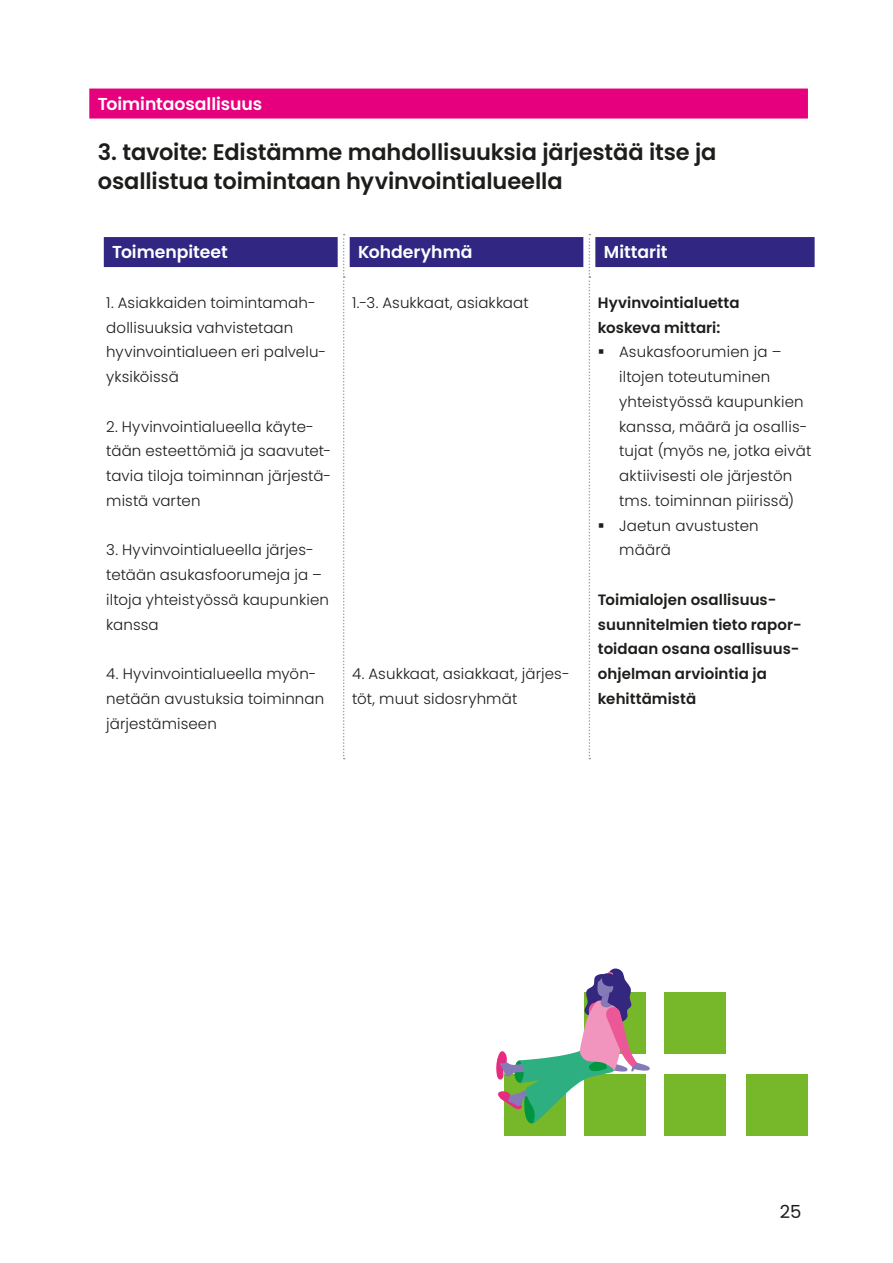
<style>
.page{position:relative;width:893px;height:1263px;background:#fff}
.page>*{position:absolute;margin:0;border:0;box-sizing:border-box;transform-origin:0 0}
.Otsikko_2{font:600 22.5px/29.2px "Poppins";letter-spacing:-.005em;color:#1d1d1b}
.t1{font:18px "Poppins";color:#1d1d1b}
.toimpit__kohderyhmä{font:600 17.25px "Poppins";color:#fff}
.Otsikko_palkissa{font:600 17.25px "Poppins";color:#fff}
.Leipis_11_16_5_SU{font:300 15px/24.8px "Poppins";letter-spacing:.01em;color:#1d1d1b}
.Leipis_11_16_5_SU_BU{font:300 15px/24.8px "Poppins";letter-spacing:.01em;color:#1d1d1b}
.Leipis_11_16_5_SU-2{font:600 15px/24.8px "Poppins";letter-spacing:.005em;color:#1d1d1b}
</style>
<div class="page">
<div style="left:89px;top:89px;width:719px;height:30px;background:#e6007e"></div>
<svg style="left:343px;top:234px;width:2px;height:525px"></svg>
<svg style="left:589px;top:234px;width:1px;height:525px"></svg>
<div style="left:104px;top:237px;width:234px;height:30px;background:#312783"></div>
<div style="left:350px;top:237px;width:233px;height:30px;background:#312783"></div>
<div style="left:595px;top:237px;width:220px;height:30px;background:#312783"></div>
<div style="left:746px;top:1074px;width:62px;height:61px;background:#76b82a"></div>
<div style="left:664px;top:992px;width:62px;height:62px;background:#76b82a"></div>
<div style="left:664px;top:1074px;width:62px;height:61px;background:#76b82a"></div>
<div style="left:584px;top:1074px;width:62px;height:61px;background:#76b82a"></div>
<div style="left:504px;top:1074px;width:62px;height:61px;background:#76b82a"></div>
<svg style="left:496px;top:968px;width:154px;height:155px"></svg>
<p class="Otsikko_palkissa" style="left:98px;top:94px;width:166px">Toimintaosallisuus</p>
<h2 class="Otsikko_2" style="left:98px;top:137px;width:620px">3. tavoite: Edistämme mahdollisuuksia järjestää itse ja osallistua toimintaan hyvinvointialueella</h2>
<p class="toimpit__kohderyhmä" style="left:112px;top:242px;width:117px">Toimenpiteet</p>
<p class="toimpit__kohderyhmä" style="left:358px;top:242px;width:116px">Kohderyhmä</p>
<p class="toimpit__kohderyhmä" style="left:604px;top:242px;width:65px">Mittarit</p>
<p class="Leipis_11_16_5_SU" style="left:106px;top:290px;width:222px">1. Asiakkaiden toimintamah&shy;dollisuuksia vahvistetaan hyvinvointialueen eri palvelu&shy;yksiköissä</p>
<p class="Leipis_11_16_5_SU" style="left:106px;top:414px;width:227px">2. Hyvinvointialueella käyte&shy;tään esteettömiä ja saavutet&shy;tavia tiloja toiminnan järjestä&shy;mistä varten</p>
<p class="Leipis_11_16_5_SU" style="left:106px;top:538px;width:224px">3. Hyvinvointialueella järjes&shy;tetään asukasfoorumeja ja – iltoja yhteistyössä kaupunkien kanssa</p>
<p class="Leipis_11_16_5_SU" style="left:106px;top:661px;width:220px">4. Hyvinvointialueella myön&shy;netään avustuksia toiminnan järjestämiseen</p>
<p class="Leipis_11_16_5_SU-2" style="left:598px;top:290px;width:143px">Hyvinvointialuetta koskeva mittari:</p>
<p class="Leipis_11_16_5_SU_BU" style="left:619px;top:340px;width:194px">Asukasfoorumien ja – iltojen toteutuminen yhteistyössä kaupunkien kanssa, määrä ja osallis&shy;tujat (myös ne, jotka eivät aktiivisesti ole järjestön tms. toiminnan piirissä)</p>
<p class="Leipis_11_16_5_SU_BU" style="left:619px;top:513px;width:141px">Jaetun avustusten määrä</p>
<p class="Leipis_11_16_5_SU-2" style="left:598px;top:587px;width:206px">Toimialojen osallisuus&shy;suunnitelmien tieto rapor&shy;toidaan osana osallisuus&shy;ohjelman arviointia ja kehittämistä</p>
<p class="Leipis_11_16_5_SU" style="left:352px;top:290px;width:178px">1.-3. Asukkaat, asiakkaat</p>
<p class="Leipis_11_16_5_SU" style="left:352px;top:661px;width:219px">4. Asukkaat, asiakkaat, järjes&shy;töt, muut sidosryhmät</p>
<p class="t1" style="left:780px;top:1201px;width:23px">25</p>
</div>
